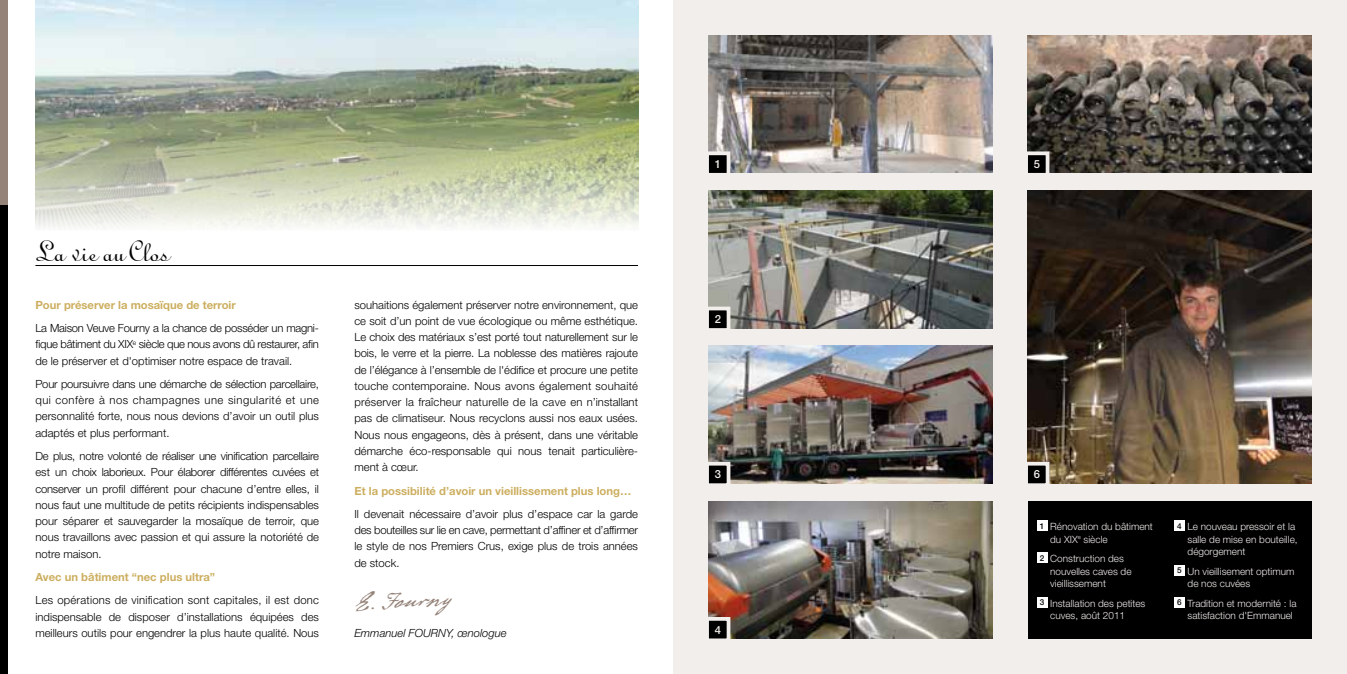
<style>
.page{position:relative;width:1347px;height:674px;background:#fff}
.page>*{position:absolute;margin:0;border:0;box-sizing:border-box;transform-origin:0 0}
.t1{font:32.5px "Linoscript";color:#000}
.t2{font:27.5px "P22 Chatham";color:#958379}
.t3{font:300 11.25px/16.2px "Helvetica Neue LT Std";color:#000;text-align:justify}
.t4{font:700 11.25px "Helvetica Neue LT Std";color:#ccae5f}
.t5{font:italic 300 11.25px "Helvetica Neue LT Std";color:#000}
.t6{font:500 11.25px "Helvetica Neue LT Std";color:#f2eeec}
.t7{font:300 10px/12.5px "Helvetica Neue LT Std";color:#f2eeec}
</style>
<div class="page">
<div style="left:673px;top:0;width:673px;height:673px;background:#f2eeec"></div>
<img style="left:1028px;top:190px;width:283px;height:293px">
<img style="left:709px;top:35px;width:283px;height:138px">
<img style="left:709px;top:345px;width:283px;height:138px">
<img style="left:709px;top:501px;width:283px;height:137px">
<div style="left:0;top:0;width:7px;height:206px;background:#958379"></div>
<div style="left:0;top:206px;width:7px;height:467px;background:#000"></div>
<img style="left:709px;top:190px;width:283px;height:138px">
<img style="left:1028px;top:35px;width:283px;height:138px">
<img style="left:35px;top:0;width:603px;height:227px">
<div style="left:1028px;top:500px;width:283px;height:138px;background:#000"></div>
<svg style="left:708px;top:149px;width:24px;height:24px"></svg>
<svg style="left:708px;top:304px;width:24px;height:25px"></svg>
<svg style="left:708px;top:459px;width:24px;height:25px"></svg>
<svg style="left:708px;top:614px;width:24px;height:25px"></svg>
<svg style="left:1027px;top:149px;width:24px;height:24px"></svg>
<svg style="left:1027px;top:459px;width:24px;height:25px"></svg>
<hr style="left:35px;top:265px;width:603px;height:1px;background:#000">
<div style="left:1036px;top:520px;width:11px;height:10px;background:#fff"></div>
<div style="left:1036px;top:552px;width:11px;height:10px;background:#fff"></div>
<div style="left:1036px;top:596px;width:11px;height:11px;background:#fff"></div>
<div style="left:1174px;top:520px;width:10px;height:10px;background:#fff"></div>
<div style="left:1174px;top:564px;width:10px;height:11px;background:#fff"></div>
<div style="left:1174px;top:596px;width:10px;height:11px;background:#fff"></div>
<h1 class="t1" style="left:35px;top:234px;width:135px">La vie au Clos</h1>
<p class="t4" style="left:35px;top:297px;width:202px">Pour préserver la mosaïque de terroir</p>
<p class="t3" style="left:35px;top:319px;width:285px">La Maison Veuve Fourny a la chance de posséder un magni&shy;fique bâtiment du XIX<sup>e</sup> siècle que nous avons dû restaurer, afin de le préserver et d'optimiser notre espace de travail.</p>
<p class="t3" style="left:35px;top:375px;width:285px">Pour poursuivre dans une démarche de sélection parcellaire, qui confère à nos champagnes une singularité et une personnalité forte, nous nous devions d’avoir un outil plus adaptés et plus performant.</p>
<p class="t3" style="left:35px;top:447px;width:285px">De plus, notre volonté de réaliser une vinification parcellaire est un choix laborieux. Pour élaborer différentes cuvées et conserver un profil différent pour chacune d’entre elles, il nous faut une multitude de petits récipients indispensables pour séparer et sauvegarder la mosaïque de terroir, que nous travaillons avec passion et qui assure la notoriété de notre maison.</p>
<p class="t4" style="left:35px;top:569px;width:181px">Avec un bâtiment “nec plus ultra”</p>
<p class="t3" style="left:35px;top:591px;width:285px">Les opérations de vinification sont capitales, il est donc indispensable de disposer d’installations équipées des meilleurs outils pour engendrer la plus haute qualité. Nous</p>
<p class="t3" style="left:354px;top:296px;width:285px">souhaitions également préserver notre environnement, que ce soit d’un point de vue écologique ou même esthétique.<br>Le choix des matériaux s’est porté tout naturellement sur le bois, le verre et la pierre. La noblesse des matières rajoute de l’élégance à l’ensemble de l'édifice et procure une petite touche contemporaine. Nous avons également souhaité préserver la fraîcheur naturelle de la cave en n’installant pas de climatiseur. Nous recyclons aussi nos eaux usées.<br>Nous nous engageons, dès à présent, dans une véritable démarche éco-responsable qui nous tenait particulière&shy;ment à cœur.</p>
<p class="t4" style="left:354px;top:483px;width:278px">Et la possibilité d’avoir un vieillissement plus long…</p>
<p class="t3" style="left:354px;top:505px;width:285px">Il devenait nécessaire d’avoir plus d’espace car la garde des bouteilles sur lie en cave, permettant d’affiner et d’affirmer le style de nos Premiers Crus, exige plus de trois années de stock.</p>
<h2 class="t2" style="left:354px;top:589px;width:96px;rotate:-2deg">E. Fourny</h2>
<p class="t5" style="left:354px;top:625px;width:154px">Emmanuel FOURNY, œnologue</p>
<p class="t6" style="left:714px;top:157px;width:8px">1</p>
<p class="t6" style="left:714px;top:312px;width:8px">2</p>
<p class="t6" style="left:714px;top:467px;width:8px">3</p>
<p class="t6" style="left:714px;top:622px;width:8px">4</p>
<p class="t6" style="left:1033px;top:157px;width:8px">5</p>
<p class="t6" style="left:1033px;top:467px;width:8px">6</p>
<p class="t7" style="left:1050px;top:519px;width:104px;text-indent:-10px"><sup>1</sup> Rénovation du bâtiment du XIX<sup>e</sup> siècle</p>
<p class="t7" style="left:1050px;top:552px;width:83px;text-indent:-10px"><sup>2</sup> Construction des nouvelles caves de vieillissement</p>
<p class="t7" style="left:1050px;top:596px;width:97px;text-indent:-10px"><sup>3</sup> Installation des petites cuves, août 2011</p>
<p class="t7" style="left:1187px;top:519px;width:112px;text-indent:-10px"><sup>4</sup> Le nouveau pressoir et la salle de mise en bouteille, dégorgement</p>
<p class="t7" style="left:1187px;top:564px;width:108px;text-indent:-10px"><sup>5</sup> Un vieillisement optimum de nos cuvées</p>
<p class="t7" style="left:1187px;top:596px;width:110px;text-indent:-10px"><sup>6</sup> Tradition et modernité : la satisfaction d'Emmanuel</p>
</div>
